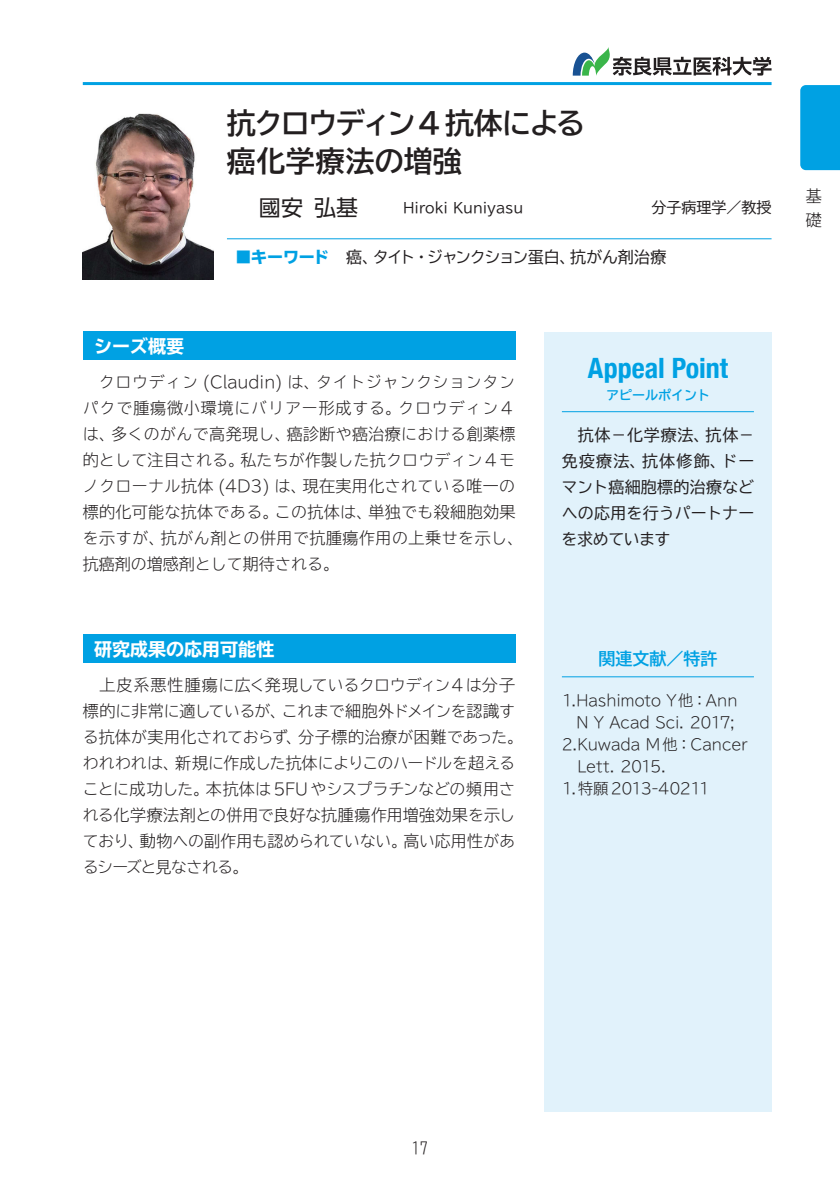
<style>
.page{position:relative;width:840px;height:1191px;background:#fff}
.page>*{position:absolute;margin:0;border:0;box-sizing:border-box;transform-origin:0 0}
.t1{font:700 29px/38px "TBUD Go Std";letter-spacing:-.02em;color:#231f20}
.t2{font:700 condensed 28px "Helvetica Neue";color:#00a1e3}
.t3{font:22px "UD Shin Go Pr 6";color:#231f20}
.t4{font:700 expanded 18px "TBUD Go Std";color:#fff}
.t5{font:700 17px "TBUD Go Std";color:#00a1e3}
.t6{font:300 16px/26px "TBUD Go Std Super";letter-spacing:.015em;color:#231f20}
.t7{font:300 16px/26px "TBUD Go Std Super";letter-spacing:-.01em;color:#231f20}
.t8{font:16px/26px "TBUD Go Std";letter-spacing:.005em;color:#231f20;text-align:justify}
.t9{font:16px "TBUD Go Std";letter-spacing:-.08em;color:#231f20}
.t10{font:800 16px "TBUD Go Std";letter-spacing:-.02em;color:#00a1e3}
.t11{font:300 15px "TBUD Go Std Super";letter-spacing:-.005em;color:#231f20}
.t12{font:300 15px "TBUD Go Std Super";letter-spacing:-.06em;color:#231f20}
.t13{font:15px "TBUD Go Std";color:#231f20}
.t14{font:14px "TBUD Go Std";color:#231f20}
.t15{font:700 13px "TBUD Go Std";color:#00a1e3}
</style>
<div class="page">
<div style="left:800px;top:85px;width:39px;height:85px;background:#00a1e3"></div>
<hr style="left:83px;top:82px;width:688px;height:3px;background:#00a1e3">
<svg style="left:572px;top:47px;width:199px;height:29px"></svg>
<div style="left:83px;top:332px;width:432px;height:28px;background:#00a1e3"></div>
<hr style="left:227px;top:238px;width:544px;height:1px;background:#00a1e3">
<div style="left:544px;top:332px;width:227px;height:780px;background:#e1f2fb"></div>
<hr style="left:561px;top:411px;width:192px;height:1px;background:#00a1e3">
<hr style="left:561px;top:676px;width:192px;height:1px;background:#00a1e3">
<div style="left:83px;top:635px;width:432px;height:28px;background:#00a1e3"></div>
<img style="left:83px;top:113px;width:130px;height:167px">
<h1 class="t1" style="left:227px;top:104px;width:359px">抗クロウディン4 抗体による癌化学療法の増強</h1>
<h3 class="t3" style="left:259px;top:190px;width:100px">國安 弘基</h3>
<p class="t14" style="left:403px;top:196px;width:121px">Hiroki Kuniyasu</p>
<p class="t13" style="left:651px;top:195px;width:121px">分子病理学／教授</p>
<p class="t4" style="left:94px;top:336px;width:92px">シーズ概要</p>
<p class="t10" style="left:235px;top:248px;width:95px">■キーワード</p>
<p class="t9" style="left:346px;top:244px;width:321px">癌、タイト・ジャンクション蛋白、抗がん剤治療</p>
<p class="t6" style="left:83px;top:369px;width:441px;text-indent:16px">クロウディン (Claudin) は、タイトジャンクションタンパクで腫瘍微小環境にバリアー形成する。クロウディン４は、多くのがんで高発現し、癌診断や癌治療における創薬標的として注目される。私たちが作製した抗クロウディン４モノクローナル抗体 (4D3) は、現在実用化されている唯一の標的化可能な抗体である。この抗体は、単独でも殺細胞効果を示すが、抗がん剤との併用で抗腫瘍作用の上乗せを示し、抗癌剤の増感剤として期待される。</p>
<p class="t4" style="left:94px;top:639px;width:182px">研究成果の応用可能性</p>
<p class="t7" style="left:83px;top:671px;width:442px;text-indent:17px">上皮系悪性腫瘍に広く発現しているクロウディン4は分子標的に非常に適しているが、これまで細胞外ドメインを認識する抗体が実用化されておらず、分子標的治療が困難であった。われわれは、新規に作成した抗体によりこのハードルを超えることに成功した。本抗体は 5FUやシスプラチンなどの頻用される化学療法剤との併用で良好な抗腫瘍作用増強効果を示しており、動物への副作用も認められていない。高い応用性があるシーズと見なされる。</p>
<h2 class="t2" style="left:587px;top:344px;width:142px">Appeal Point</h2>
<p class="t15" style="left:605px;top:385px;width:105px">アピールポイント</p>
<p class="t8" style="left:561px;top:422px;width:194px;text-indent:16px">抗体－化学療法、抗体－免疫療法、抗体修飾、ドーマント癌細胞標的治療などへの応用を行うパートナーを求めています</p>
<p class="t5" style="left:598px;top:645px;width:120px">関連文献／特許</p>
<p class="t11" style="left:561px;top:688px;width:177px">1.Hashimoto Y他：Ann</p>
<p class="t11" style="left:576px;top:710px;width:160px">N Y Acad Sci. 2017;</p>
<p class="t11" style="left:561px;top:732px;width:187px">2.Kuwada M 他：Cancer</p>
<p class="t11" style="left:577px;top:754px;width:90px">Lett. 2015.</p>
<p class="t12" style="left:561px;top:776px;width:149px">1.特願 2013-40211</p>
<p class="t6" style="left:805px;top:183px;width:17px;line-height:24px">基礎</p>
<p class="t6" style="left:412px;top:1134px;width:17px">17</p>
</div>
